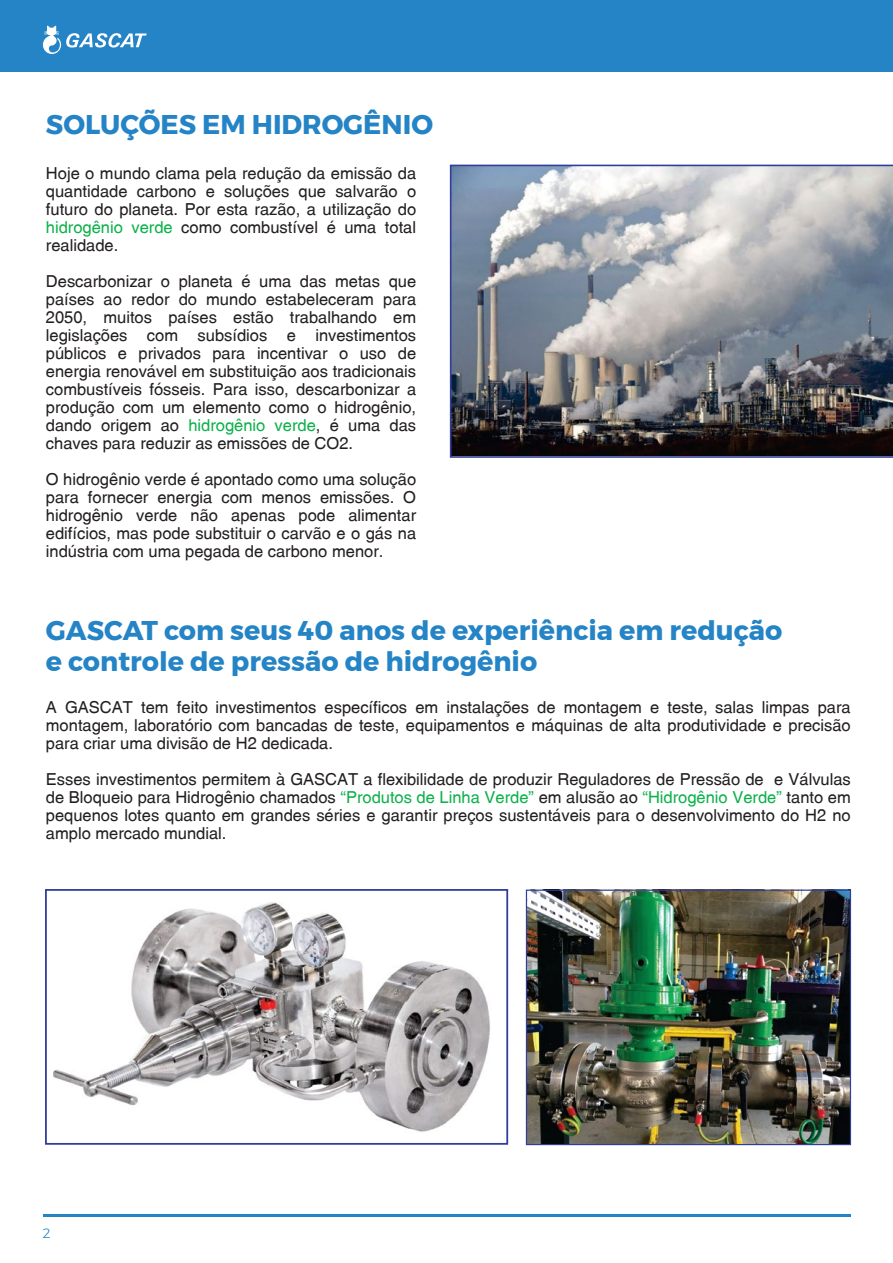
<style>
.page{position:relative;width:893px;height:1263px;background:#fff}
.page>*{position:absolute;margin:0;border:0;box-sizing:border-box;transform-origin:0 0}
.t1{font:700 27px/30.5px "Montserrat";color:#2484c6}
.t2{font:16.5px/18px "New Zurica";color:#231f20;text-align:justify}
.t3{font:300 13.5px "Montserrat";color:#2484c6}
.s1{color:#0db14b}
</style>
<div class="page">
<img style="left:450px;top:165px;width:443px;height:293px">
<img style="left:528px;top:891px;width:321px;height:252px">
<div style="left:526px;top:889px;width:325px;height:256px;border:1px solid #303e99"></div>
<img style="left:53px;top:902px;width:437px;height:230px">
<div style="left:45px;top:889px;width:463px;height:256px;border:2px solid #303e99"></div>
<div style="left:0;top:0;width:893px;height:71px;background:#2484c6"></div>
<svg style="left:43px;top:25px;width:104px;height:29px"></svg>
<hr style="left:43px;top:1215px;width:808px;height:2px;background:#2484c6">
<h1 class="t1" style="left:46px;top:109px;width:389px">SOLUÇÕES EM HIDROGÊNIO</h1>
<p class="t2" style="left:46px;top:164px;width:372px">Hoje o mundo clama pela redução da emissão da quantidade carbono e soluções que salvarão o futuro do planeta. Por esta razão, a utilização do <span class="s1">hidrogênio verde</span> como combustível é uma total realidade.</p>
<p class="t2" style="left:46px;top:272px;width:372px">Descarbonizar o planeta é uma das metas que países ao redor do mundo estabeleceram para 2050, muitos países estão trabalhando em legislações com subsídios e investimentos públicos e privados para incentivar o uso de energia renovável em substituição aos tradicionais combustíveis fósseis. Para isso, descarbonizar a produção com um elemento como o hidrogênio, dando origem ao <span class="s1">hidrogênio verde</span>, é uma das chaves para reduzir as emissões de CO2.</p>
<p class="t2" style="left:46px;top:470px;width:372px">O hidrogênio verde é apontado como uma solução para fornecer energia com menos emissões. O hidrogênio verde não apenas pode alimentar edifícios, mas pode substituir o carvão e o gás na indústria com uma pegada de carbono menor.</p>
<h1 class="t1" style="left:46px;top:615px;width:738px">GASCAT com seus 40 anos de experiência em redução e controle de pressão de hidrogênio</h1>
<p class="t2" style="left:46px;top:698px;width:806px">A GASCAT tem feito investimentos específicos em instalações de montagem e teste, salas limpas para montagem, laboratório com bancadas de teste, equipamentos e máquinas de alta produtividade e precisão para criar uma divisão de H2 dedicada.</p>
<p class="t2" style="left:46px;top:770px;width:806px">Esses investimentos permitem à GASCAT a flexibilidade de produzir Reguladores de Pressão de e Válvulas de Bloqueio para Hidrogênio chamados <span class="s1">“Produtos de Linha Verde”</span> em alusão ao <span class="s1">“Hidrogênio Verde”</span> tanto em pequenos lotes quanto em grandes séries e garantir preços sustentáveis para o desenvolvimento do H2 no amplo mercado mundial.</p>
<p class="t3" style="left:43px;top:1223px;width:9px">2</p>
</div>
